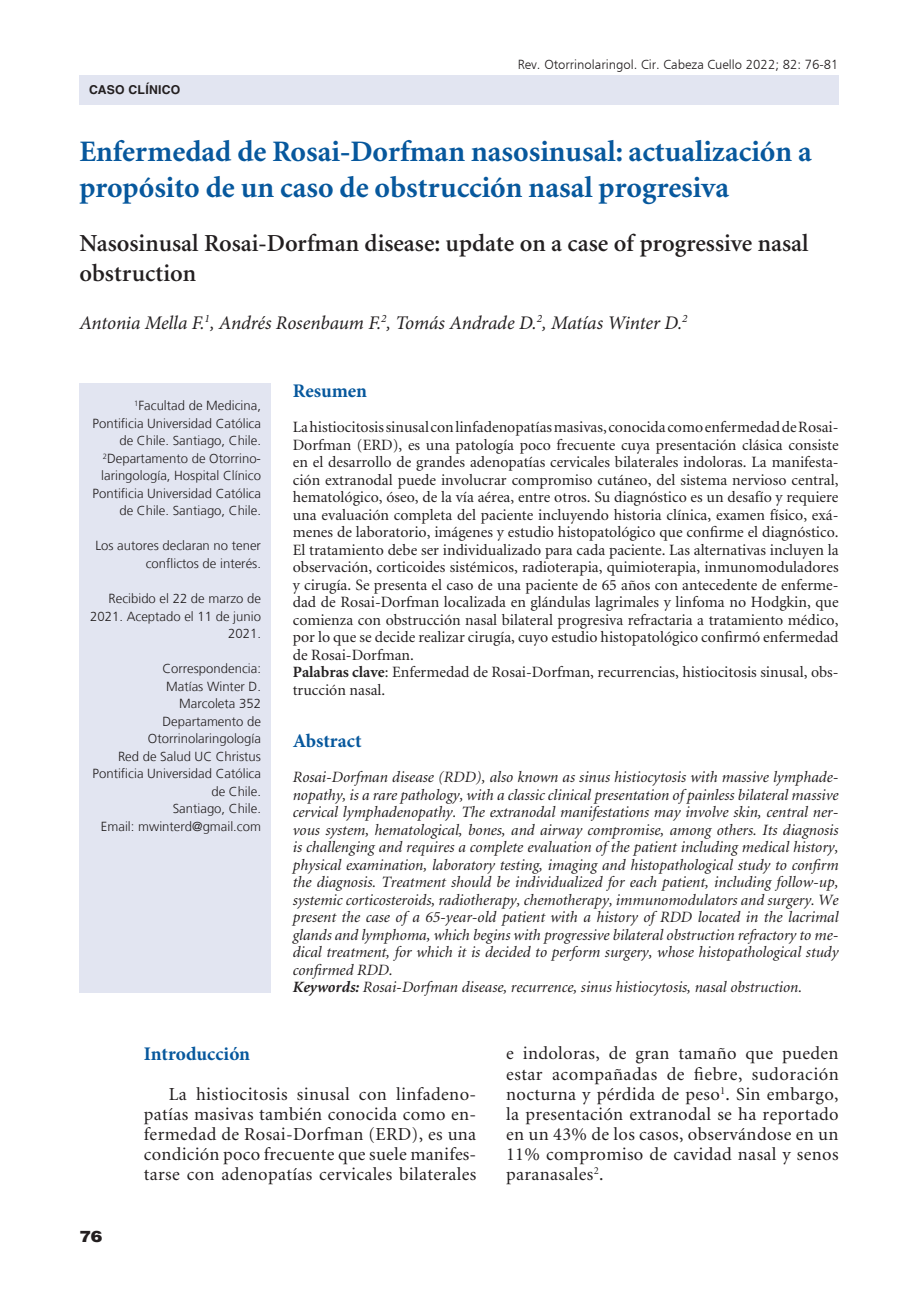
<style>
.page{position:relative;width:918px;height:1315px;background:#fff}
.page>*{position:absolute;margin:0;border:0;box-sizing:border-box;transform-origin:0 0}
.t1{font:700 29.75px/35.7px "Minion";color:#07589d}
.t2{font:600 24.5px/29.4px "Minion";color:#231f20}
.t3{font:italic 19.25px "Minion Pro";letter-spacing:-.01em;color:#231f20}
.t4{font:700 19.25px "Minion Pro";color:#07589d}
.t5{font:18.38px/20.1px "Minion";letter-spacing:.02em;color:#231f20;text-align:justify}
.t6{font:15.75px/17.5px "Minion";color:#231f20}
.t7{font:italic 15.75px/17.5px "Minion";color:#231f20}
.t8{font:900 15.75px "Helvetica LT Std";color:#231f20;scale:1.1 1}
.t9{font:300 13.12px/17.5px "Frutiger LT";color:#231f20;text-align:right}
.t10{font:13.12px "Humanist 777 BT Light B";color:#231f20}
.t11{font:700 12.25px "Helvetica LT Std";color:#231f20}
.s1{font-weight:700}
</style>
<div class="page">
<div style="left:79px;top:75px;width:759px;height:30px;background:#e2e5f1"></div>
<div style="left:79px;top:383px;width:192px;height:609px;background:#e2e5f1"></div>
<p class="t11" style="left:89px;top:82px;width:19px">Caso</p>
<p class="t11" style="left:129px;top:82px;width:17px">Clínico</p>
<p class="t10" style="left:518px;top:56px;width:322px">Rev. Otorrinolaringol. Cir. Cabeza Cuello 2022; 82: 76-81</p>
<h1 class="t1" style="left:79px;top:135px;width:734px">Enfermedad de Rosai-Dorfman nasosinusal: actualización a propósito de un caso de obstrucción nasal progresiva</h1>
<h2 class="t2" style="left:79px;top:229px;width:731px">Nasosinusal Rosai-Dorfman disease: update on a case of progressive nasal obstruction</h2>
<p class="t3" style="left:79px;top:309px;width:610px">Antonia Mella F.<sup>1</sup>, Andrés Rosenbaum F.<sup>2</sup>, Tomás Andrade D.<sup>2</sup>, Matías Winter D.<sup>2</sup></p>
<p class="t9" style="left:92px;top:397px;width:170px"><sup>1</sup>Facultad de Medicina,<br>Pontificia Universidad Católica de Chile. Santiago, Chile.<br><sup>2</sup>Departamento de Otorrino&shy;laringología, Hospital Clínico<br>Pontificia Universidad Católica de Chile. Santiago, Chile.</p>
<p class="t9" style="left:95px;top:537px;width:167px">Los autores declaran no tener conflictos de interés.</p>
<p class="t9" style="left:90px;top:590px;width:172px">Recibido el 22 de marzo de<br>2021. Aceptado el 11 de junio<br>2021.</p>
<p class="t9" style="left:92px;top:660px;width:170px">Correspondencia:<br>Matías Winter D.<br>Marcoleta 352<br>Departamento de<br>Otorrinolaringología<br>Red de Salud UC Christus<br>Pontificia Universidad Católica de Chile.<br>Santiago, Chile.<br>Email: mwinterd@gmail.com</p>
<p class="t4" style="left:293px;top:377px;width:76px">Resumen</p>
<p class="t6" style="left:293px;top:419px;width:547px">La histiocitosis sinusal con linfadenopatías masivas, conocida como enfermedad de Rosai-Dorfman (ERD), es una patología poco frecuente cuya presentación clásica consiste en el desarrollo de grandes adenopatías cervicales bilaterales indoloras. La manifesta&shy;ción extranodal puede involucrar compromiso cutáneo, del sistema nervioso central, hematológico, óseo, de la vía aérea, entre otros. Su diagnóstico es un desafío y requiere una evaluación completa del paciente incluyendo historia clínica, examen físico, exá&shy;menes de laboratorio, imágenes y estudio histopatológico que confirme el diagnóstico.<br>El tratamiento debe ser individualizado para cada paciente. Las alternativas incluyen la observación, corticoides sistémicos, radioterapia, quimioterapia, inmunomoduladores y cirugía. Se presenta el caso de una paciente de 65 años con antecedente de enferme&shy;dad de Rosai-Dorfman localizada en glándulas lagrimales y linfoma no Hodgkin, que comienza con obstrucción nasal bilateral progresiva refractaria a tratamiento médico, por lo que se decide realizar cirugía, cuyo estudio histopatológico confirmó enfermedad de Rosai-Dorfman.<br><span class="s1">Palabras clave</span>: Enfermedad de Rosai-Dorfman, recurrencias, histiocitosis sinusal, obs&shy;trucción nasal.</p>
<p class="t4" style="left:293px;top:727px;width:70px">Abstract</p>
<p class="t7" style="left:293px;top:769px;width:547px">Rosai-Dorfman disease (RDD), also known as sinus histiocytosis with massive lymphade&shy;nopathy, is a rare pathology, with a classic clinical presentation of painless bilateral massive cervical lymphadenopathy. The extranodal manifestations may involve skin, central ner&shy;vous system, hematological, bones, and airway compromise, among others. Its diagnosis is challenging and requires a complete evaluation of the patient including medical history, physical examination, laboratory testing, imaging and histopathological study to confirm the diagnosis. Treatment should be individualized for each patient, including follow-up, systemic corticosteroids, radiotherapy, chemotherapy, immunomodulators and surgery. We present the case of a 65-year-old patient with a history of RDD located in the lacrimal glands and lymphoma, which begins with progressive bilateral obstruction refractory to me&shy;dical treatment, for which it is decided to perform surgery, whose histopathological study confirmed RDD.<br><span class="s1">Keywords:</span> Rosai-Dorfman disease, recurrence, sinus histiocytosis, nasal obstruction.</p>
<p class="t8" style="left:79px;top:1226px;width:23px">76</p>
<p class="t4" style="left:144px;top:1040px;width:108px">Introducción</p>
<p class="t5" style="left:144px;top:1084px;width:334px;text-indent:25px">La histiocitosis sinusal con linfadeno&shy;patías masivas también conocida como en&shy;fermedad de Rosai-Dorfman (ERD), es una condición poco frecuente que suele manifes&shy;tarse con adenopatías cervicales bilaterales</p>
<p class="t5" style="left:506px;top:1044px;width:334px">e indoloras, de gran tamaño que pueden estar acompañadas de fiebre, sudoración nocturna y pérdida de peso<sup>1</sup>. Sin embargo, la presentación extranodal se ha reportado en un 43% de los casos, observándose en un 11% compromiso de cavidad nasal y senos paranasales<sup>2</sup>.</p>
</div>
